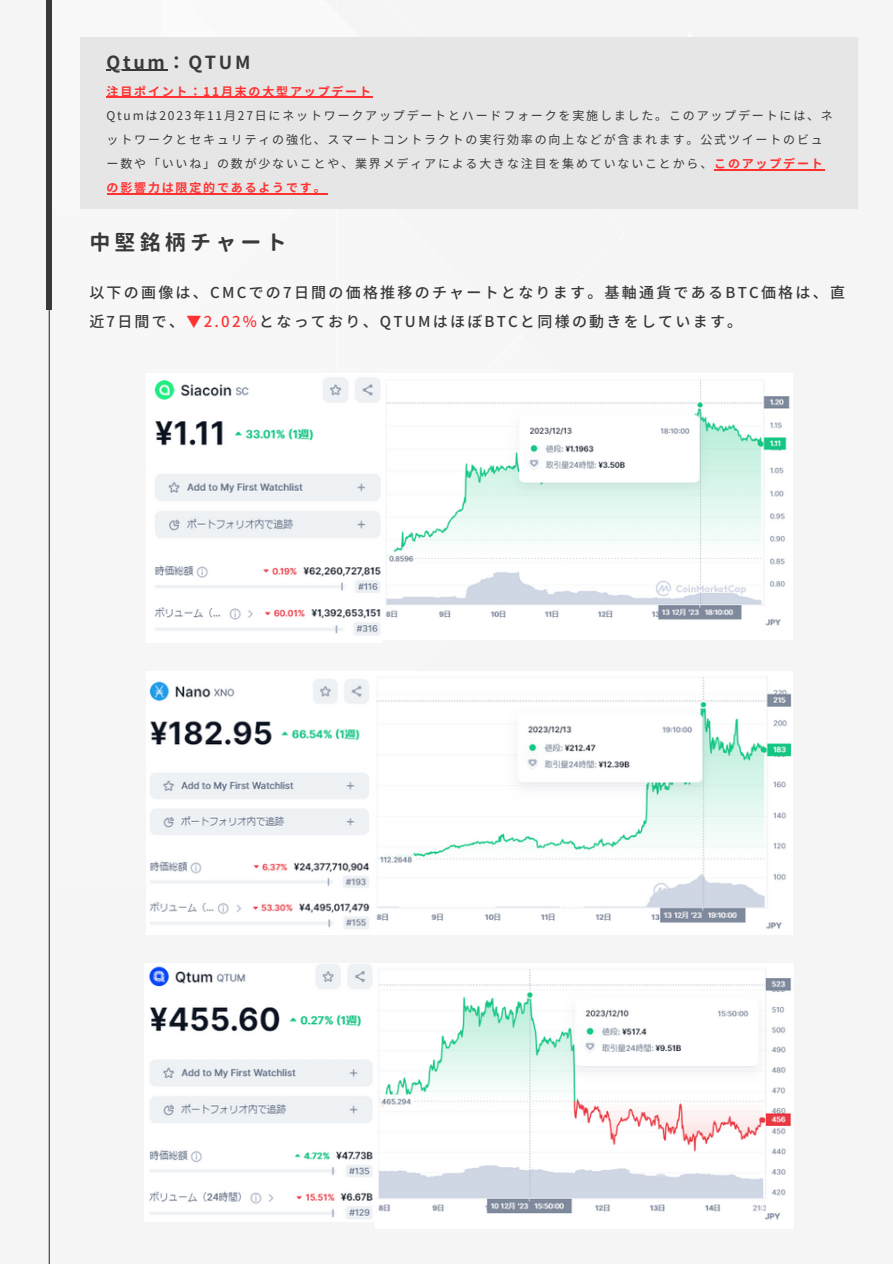
<style>
.page{position:relative;width:893px;height:1264px;background:#fff}
.page>*{position:absolute;margin:0;border:0;box-sizing:border-box;transform-origin:0 0}
.t1{font:700 21px "Gen Jyuu Gothic";letter-spacing:.2em;color:#393939}
.t2{font:700 18px "Noto Sans JP";letter-spacing:.15em;color:#393939}
.t3{font:500 15px/29.2px "Noto Sans JP";letter-spacing:.15em;color:#393939}
.t4{font:12px/24px "Noto Sans JP";letter-spacing:.15em;color:#393939}
.t5{font:700 12px "Noto Sans JP";letter-spacing:.15em;color:#ff3131}
.s1{font-weight:700;color:#ff3131}
.s2{color:#ff3131}
</style>
<div class="page">
<div style="left:0;top:0;width:892px;height:1263px;background:#f6f5f5"></div>
<div style="left:46px;top:0;width:6px;height:310px;background:#393939"></div>
<hr style="left:49px;top:0;width:1px;height:1263px;background:#393939">
<div style="left:81px;top:37px;width:776px;height:172px;background:#e6e6e6"></div>
<img style="left:154px;top:380px;width:227px;height:254px">
<img style="left:386px;top:380px;width:404px;height:246px">
<img style="left:149px;top:677px;width:643px;height:252px">
<img style="left:149px;top:966px;width:224px;height:252px">
<img style="left:378px;top:969px;width:414px;height:251px">
<hr style="left:107px;top:70px;width:61px;height:1px;background:#393939">
<hr style="left:107px;top:97px;width:266px;height:1px;background:#ff3131">
<hr style="left:714px;top:169px;width:110px;height:1px;background:#ff3131">
<hr style="left:107px;top:193px;width:220px;height:1px;background:#ff3131">
<p class="t2" style="left:107px;top:48px;width:145px">Qtum：QTUM</p>
<p class="t5" style="left:107px;top:82px;width:266px">注目ポイント：11月末の大型アップデート</p>
<p class="t4" style="left:107px;top:103px;width:727px">Qtumは2023年11月27日にネットワークアップデートとハードフォークを実施しました。このアップデートには、ネットワークとセキュリティの強化、スマートコントラクトの実行効率の向上などが含まれます。公式ツイートのビュー数や「いいね」の数が少ないことや、業界メディアによる大きな注目を集めていないことから、<span class="s1">このアップデートの影響力は限定的であるようです。</span></p>
<p class="t1" style="left:89px;top:227px;width:199px">中堅銘柄チャート</p>
<p class="t3" style="left:89px;top:277px;width:757px">以下の画像は、CMCでの7日間の価格推移のチャートとなります。基軸通貨であるBTC価格は、直近7日間で、<span class="s2">▼2.02%</span>となっており、QTUMはほぼBTCと同様の動きをしています。</p>
</div>
